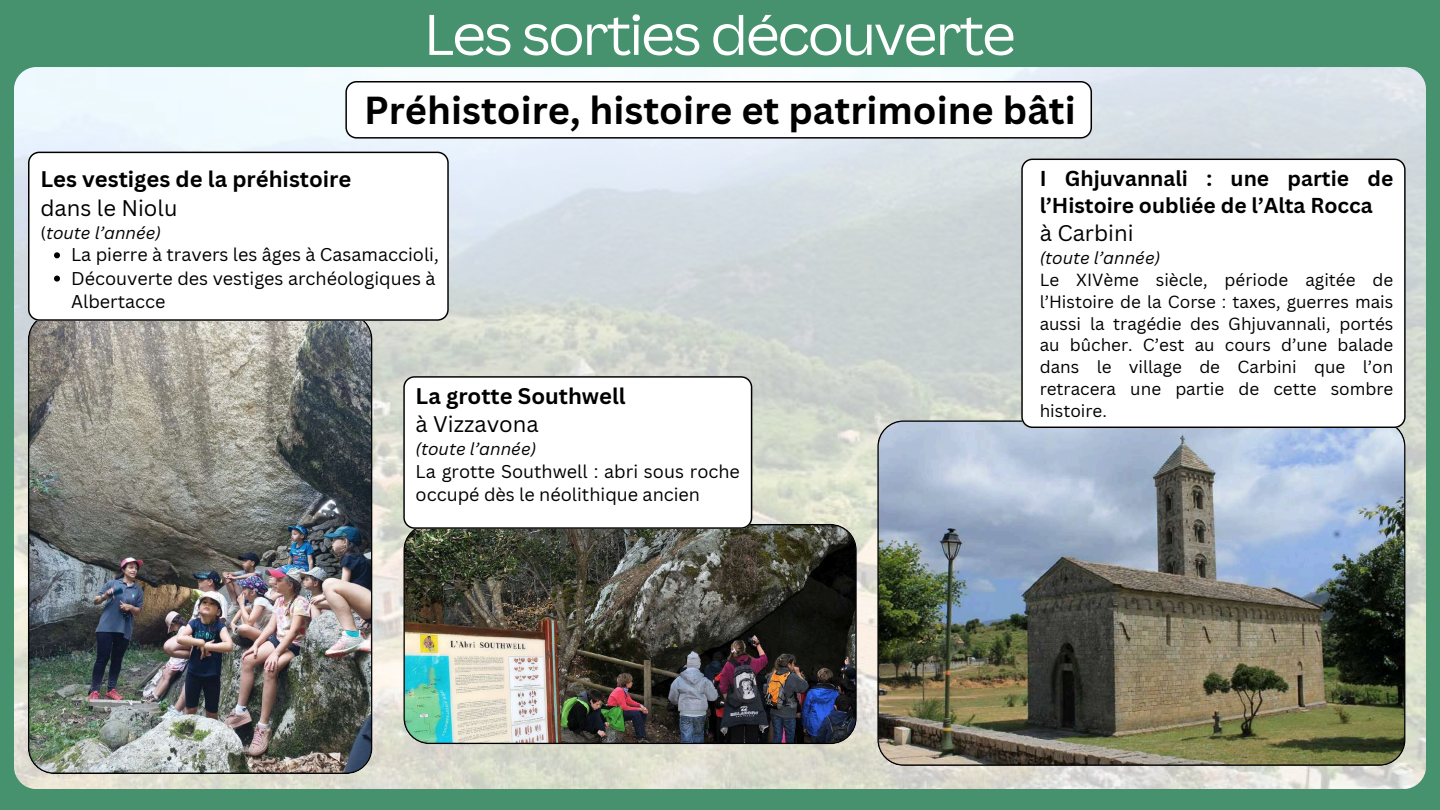
<style>
.page{position:relative;width:1440px;height:810px;background:#46916e}
.page>*{position:absolute;margin:0;border:0;box-sizing:border-box;transform-origin:0 0}
.t1{font:56px "Canva Sans Display";letter-spacing:-.025em;color:#fff}
.t2{font:700 38px "Canva Sans";color:#000}
.t3{font:700 22px "Canva Sans";color:#000}
.t4{font:22px "Canva Sans";color:#000}
.t5{font:700 21px/27px "Canva Sans";color:#000}
.t6{font:18px/23.2px "Canva Sans";color:#000}
.t7{font:17.1px/21.8px "Canva Sans";color:#000;text-align:justify}
.t8{font:italic 17px "Canva Sans";color:#000}
.s1{font-style:normal}
</style>
<div class="page">
<img style="left:14px;top:67px;width:1412px;height:722px;border-radius:22px">
<img style="left:877px;top:420px;width:529px;height:346px">
<img style="left:28px;top:321px;width:345px;height:453px">
<img style="left:403px;top:524px;width:454px;height:220px">
<div style="left:403px;top:376px;width:349px;height:153px;background:#fff"></div>
<svg style="left:345px;top:81px;width:747px;height:58px;background:#f0f0f0"></svg>
<div style="left:28px;top:152px;width:421px;height:169px;background:#fff"></div>
<svg style="left:54px;top:252px;width:6px;height:6px"></svg>
<svg style="left:54px;top:276px;width:6px;height:6px"></svg>
<div style="left:1021px;top:159px;width:385px;height:269px;background:#fff"></div>
<h1 class="t1" style="left:424px;top:-5px;width:593px">Les sorties découverte</h1>
<h2 class="t2" style="left:364px;top:83px;width:713px">Préhistoire, histoire et patrimoine bâti</h2>
<p class="t3" style="left:41px;top:164px;width:312px">Les vestiges de la préhistoire</p>
<p class="t4" style="left:41px;top:192px;width:138px">dans le Niolu</p>
<p class="t8" style="left:41px;top:221px;width:122px"><span class="s1">(</span>toute l’année)</p>
<p class="t6" style="left:71px;top:243px;width:369px">La pierre à travers les âges à Casamaccioli,<br>Découverte des vestiges archéologiques à<br>Albertacce</p>
<p class="t3" style="left:416px;top:380px;width:212px">La grotte Southwell</p>
<p class="t4" style="left:416px;top:409px;width:125px">à Vizzavona</p>
<p class="t8" style="left:416px;top:437px;width:122px">(toute l’année)</p>
<p class="t6" style="left:416px;top:459px;width:326px">La grotte Southwell : abri sous roche occupé dès le néolithique ancien</p>
<p class="t5" style="left:1040px;top:164px;width:355px">I Ghjuvannali : une partie de l’Histoire oubliée de l’Alta Rocca</p>
<p class="t4" style="left:1040px;top:218px;width:95px">à Carbini</p>
<p class="t8" style="left:1040px;top:246px;width:122px">(toute l’année)</p>
<p class="t7" style="left:1040px;top:269px;width:355px">Le XIVème siècle, période agitée de l’Histoire de la Corse : taxes, guerres mais aussi la tragédie des Ghjuvannali, portés au bûcher. C’est au cours d’une balade dans le village de Carbini que l’on retracera une partie de cette sombre histoire.</p>
</div>
